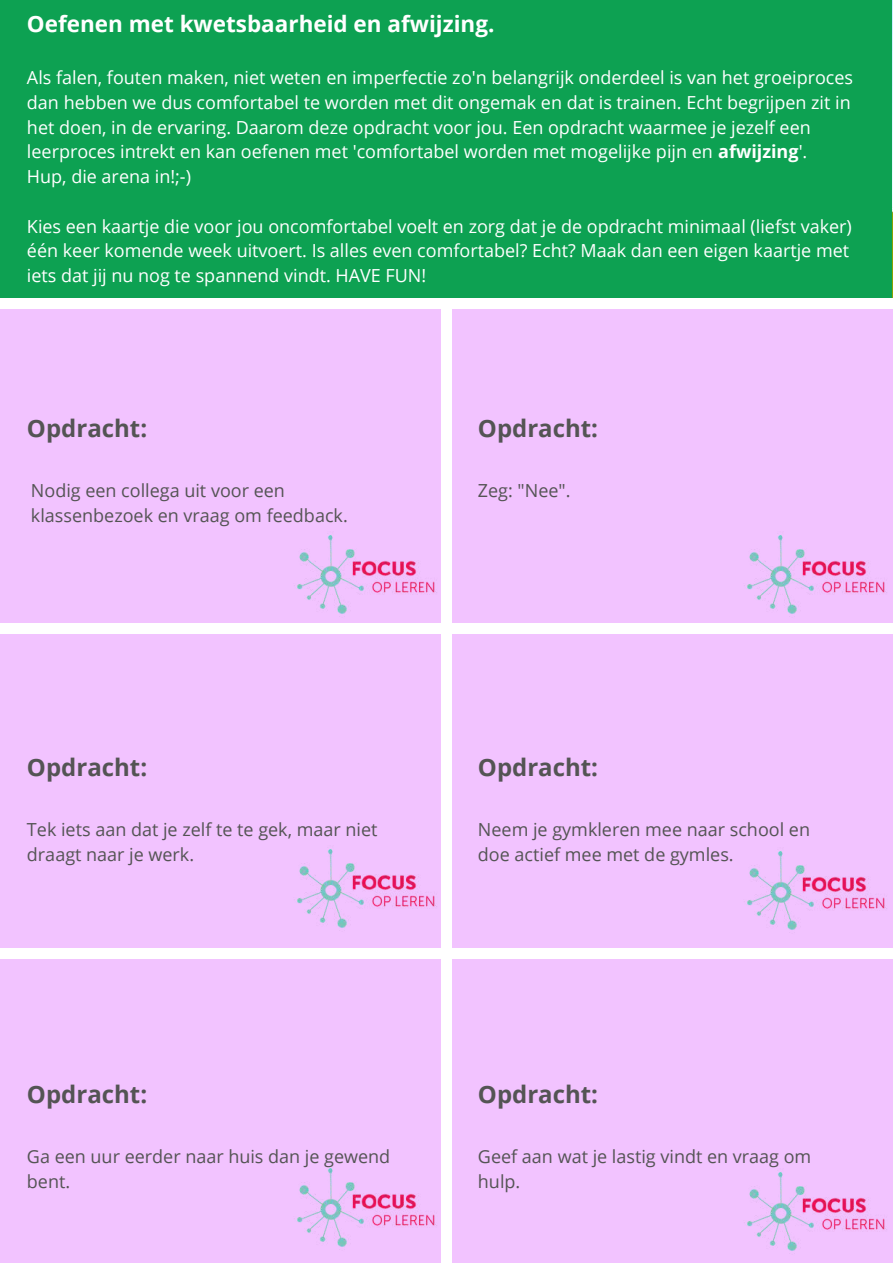
<style>
.page{position:relative;width:893px;height:1264px;background:#fff}
.page>*{position:absolute;margin:0;border:0;box-sizing:border-box;transform-origin:0 0}
.t1{font:700 24px "Open Sans";color:#545454}
.t2{font:700 22.5px "Open Sans";color:#fff}
.t3{font:18px/24.8px "Open Sans";color:#fff}
.t4{font:18px/24.8px "Open Sans";color:#545454}
.s1{font-weight:700}
</style>
<div class="page">
<div style="left:0;top:634px;width:441px;height:313px;background:#f2c3ff"></div>
<div style="left:452px;top:634px;width:440px;height:313px;background:#f2c3ff"></div>
<div style="left:0;top:959px;width:441px;height:303px;background:#f2c3ff"></div>
<div style="left:452px;top:959px;width:440px;height:303px;background:#f2c3ff"></div>
<div style="left:0;top:309px;width:441px;height:313px;background:#f2c3ff"></div>
<div style="left:452px;top:309px;width:440px;height:313px;background:#f2c3ff"></div>
<div style="left:0;top:0;width:891px;height:297px;background:#0da152"></div>
<img style="left:297px;top:535px;width:140px;height:79px">
<img style="left:747px;top:535px;width:140px;height:79px">
<img style="left:297px;top:849px;width:140px;height:79px">
<img style="left:297px;top:1168px;width:140px;height:79px">
<img style="left:747px;top:851px;width:140px;height:79px">
<img style="left:747px;top:1172px;width:140px;height:79px">
<p class="t2" style="left:27px;top:8px;width:469px">Oefenen met kwetsbaarheid en afwijzing.</p>
<p class="t3" style="left:27px;top:65px;width:827px">Als falen, fouten maken, niet weten en imperfectie zo'n belangrijk onderdeel is van het groeiproces dan hebben we dus comfortabel te worden met dit ongemak en dat is trainen. Echt begrijpen zit in het doen, in de ervaring. Daarom deze opdracht voor jou. Een opdracht waarmee je jezelf een leerproces intrekt en kan oefenen met 'comfortabel worden met mogelijke pijn en <span class="s1">afwijzing</span>'.<br>Hup, die arena in!;-)</p>
<p class="t3" style="left:27px;top:213px;width:826px">Kies een kaartje die voor jou oncomfortabel voelt en zorg dat je de opdracht minimaal (liefst vaker) één keer komende week uitvoert. Is alles even comfortabel? Echt? Maak dan een eigen kaartje met iets dat jij nu nog te spannend vindt. HAVE FUN!</p>
<h1 class="t1" style="left:27px;top:411px;width:122px">Opdracht:</h1>
<h1 class="t1" style="left:478px;top:411px;width:122px">Opdracht:</h1>
<p class="t4" style="left:31px;top:478px;width:318px">Nodig een collega uit voor een klassenbezoek en vraag om feedback.</p>
<p class="t4" style="left:478px;top:478px;width:94px">Zeg: "Nee".</p>
<h1 class="t1" style="left:27px;top:750px;width:122px">Opdracht:</h1>
<h1 class="t1" style="left:478px;top:750px;width:122px">Opdracht:</h1>
<p class="t4" style="left:27px;top:816px;width:352px">Tek iets aan dat je zelf te te gek, maar niet draagt naar je werk.</p>
<p class="t4" style="left:478px;top:816px;width:333px">Neem je gymkleren mee naar school en doe actief mee met de gymles.</p>
<h1 class="t1" style="left:27px;top:1077px;width:122px">Opdracht:</h1>
<h1 class="t1" style="left:478px;top:1077px;width:122px">Opdracht:</h1>
<p class="t4" style="left:27px;top:1143px;width:365px">Ga een uur eerder naar huis dan je gewend bent.</p>
<p class="t4" style="left:478px;top:1143px;width:335px">Geef aan wat je lastig vindt en vraag om hulp.</p>
</div>
